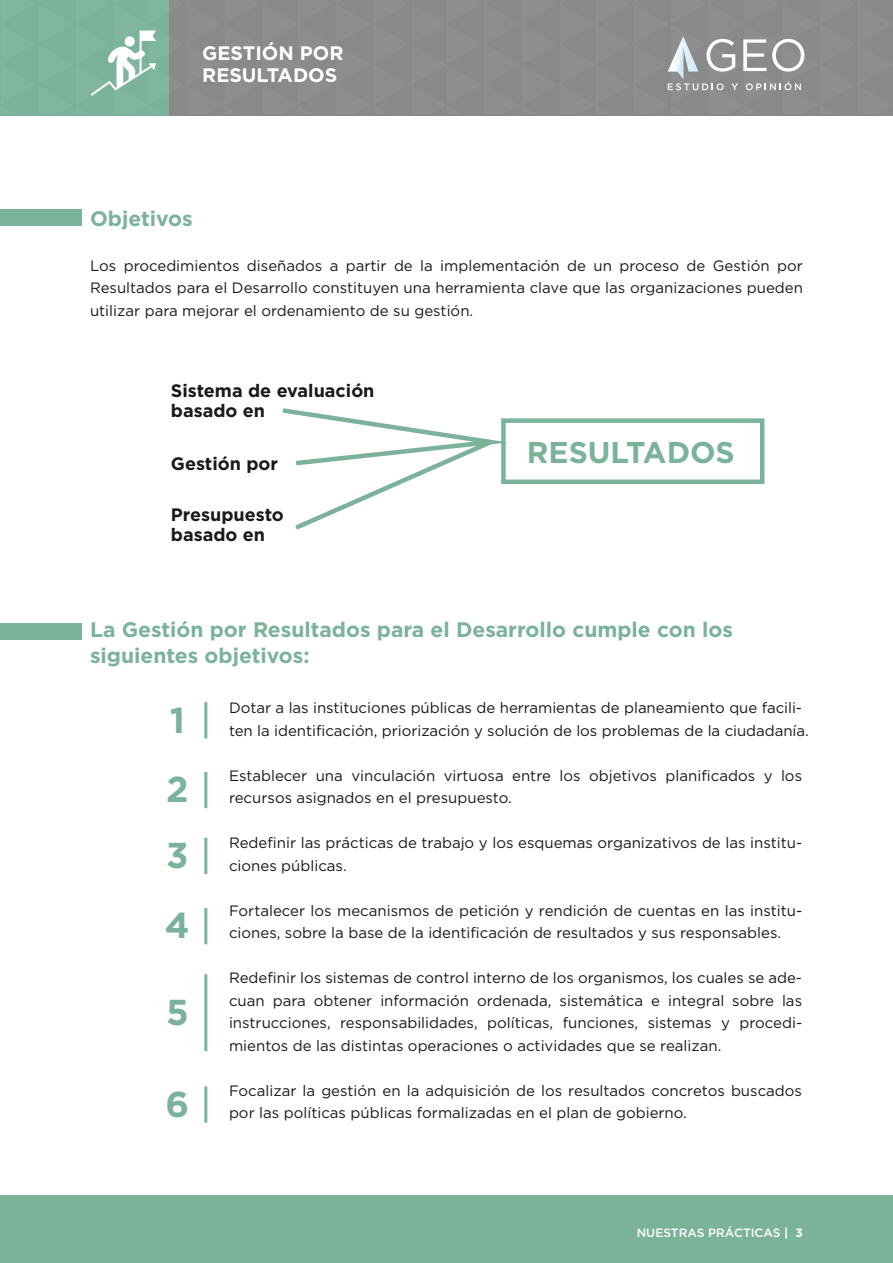
<style>
.page{position:relative;width:893px;height:1263px;background:#fff}
.page>*{position:absolute;margin:0;border:0;box-sizing:border-box;transform-origin:0 0}
.t1{font:700 36px/69.8px "Gotham";color:#7ab29a}
.t2{font:700 30px "Gotham";color:#7ab29a}
.t3{font:700 21px/25.5px "Gotham";color:#7ab29a}
.t4{font:700 19.5px/21.8px "Gotham";color:#fff}
.t5{font:700 18px/19.5px "Gotham";color:#191919}
.t6{font:15px/22.5px "Gotham";color:#191919}
.t7{font:700 15px "Gotham";color:#fff}
.t8{font:500 12px "Gotham";color:#fff}
.s1{font-weight:700}
</style>
<div class="page">
<div style="left:0;top:209px;width:82px;height:17px;background:#7ab29a"></div>
<div style="left:0;top:622px;width:82px;height:17px;background:#7ab29a"></div>
<div style="left:501px;top:418px;width:263px;height:66px;border:4px solid #7ab29a"></div>
<hr style="left:204px;top:702px;width:3px;height:36px;background:#7ab29a">
<hr style="left:204px;top:772px;width:3px;height:36px;background:#7ab29a">
<hr style="left:204px;top:838px;width:3px;height:36px;background:#7ab29a">
<hr style="left:204px;top:908px;width:3px;height:36px;background:#7ab29a">
<hr style="left:204px;top:1086px;width:3px;height:37px;background:#7ab29a">
<hr style="left:204px;top:974px;width:3px;height:77px;background:#7ab29a">
<svg style="left:282px;top:408px;width:244px;height:122px"></svg>
<div style="left:0;top:1196px;width:893px;height:67px;background:#7ab29a"></div>
<div style="left:0;top:0;width:170px;height:116px;background:#7ab29a"></div>
<svg style="left:91px;top:0;width:800px;height:114px;background:#8d918f"></svg>
<div style="left:125px;top:36px;width:10px;height:11px;background:#fff;border-radius:50%"></div>
<h3 class="t4" style="left:202px;top:41px;width:143px">GESTIÓN POR<br>RESULTADOS</h3>
<h3 class="t3" style="left:90px;top:206px;width:104px">Objetivos</h3>
<p class="t6" style="left:90px;top:254px;width:714px;text-align:justify">Los procedimientos diseñados a partir de la implementación de un proceso de Gestión por Resultados para el Desarrollo constituyen una herramienta clave que las organizaciones pueden utilizar para mejorar el ordenamiento de su gestión.</p>
<p class="t5" style="left:171px;top:380px;width:205px">Sistema de evaluación basado en</p>
<p class="t5" style="left:171px;top:453px;width:109px">Gestión por</p>
<p class="t5" style="left:171px;top:505px;width:114px">Presupuesto basado en</p>
<h2 class="t2" style="left:527px;top:435px;width:209px">RESULTADOS</h2>
<h3 class="t3" style="left:90px;top:616px;width:644px">La Gestión por Resultados para el Desarrollo cumple con los siguientes objetivos:</h3>
<h1 class="t1" style="left:166px;top:684px;width:24px">1<br>2</h1>
<h1 class="t1" style="left:165px;top:819px;width:26px;line-height:70.3px">3<br>4</h1>
<h1 class="t1" style="left:166px;top:976px;width:24px">5</h1>
<h1 class="t1" style="left:165px;top:1068px;width:25px">6</h1>
<p class="t6" style="left:229px;top:696px;width:581px">Dotar a las instituciones públicas de herramientas de planeamiento que facili&shy;ten la identificación, priorización y solución de los problemas de la ciudadanía.</p>
<p class="t6" style="left:229px;top:764px;width:575px">Establecer una vinculación virtuosa entre los objetivos planificados y los recursos asignados en el presupuesto.</p>
<p class="t6" style="left:229px;top:831px;width:575px">Redefinir las prácticas de trabajo y los esquemas organizativos de las institu&shy;ciones públicas.</p>
<p class="t6" style="left:229px;top:899px;width:575px">Fortalecer los mecanismos de petición y rendición de cuentas en las institu&shy;ciones, sobre la base de la identificación de resultados y sus responsables.</p>
<p class="t6" style="left:229px;top:966px;width:575px;text-align:justify">Redefinir los sistemas de control interno de los organismos, los cuales se ade&shy;cuan para obtener información ordenada, sistemática e integral sobre las instrucciones, responsabilidades, políticas, funciones, sistemas y procedi&shy;mientos de las distintas operaciones o actividades que se realizan.</p>
<p class="t6" style="left:229px;top:1079px;width:574px">Focalizar la gestión en la adquisición de los resultados concretos buscados por las políticas públicas formalizadas en el plan de gobierno.</p>
<p class="t7" style="left:782px;top:1222px;width:22px">| 1</p>
<p class="t8" style="left:637px;top:1225px;width:168px">NUESTRAS PRÁCTICAS <span class="s1">| 3</span></p>
</div>
